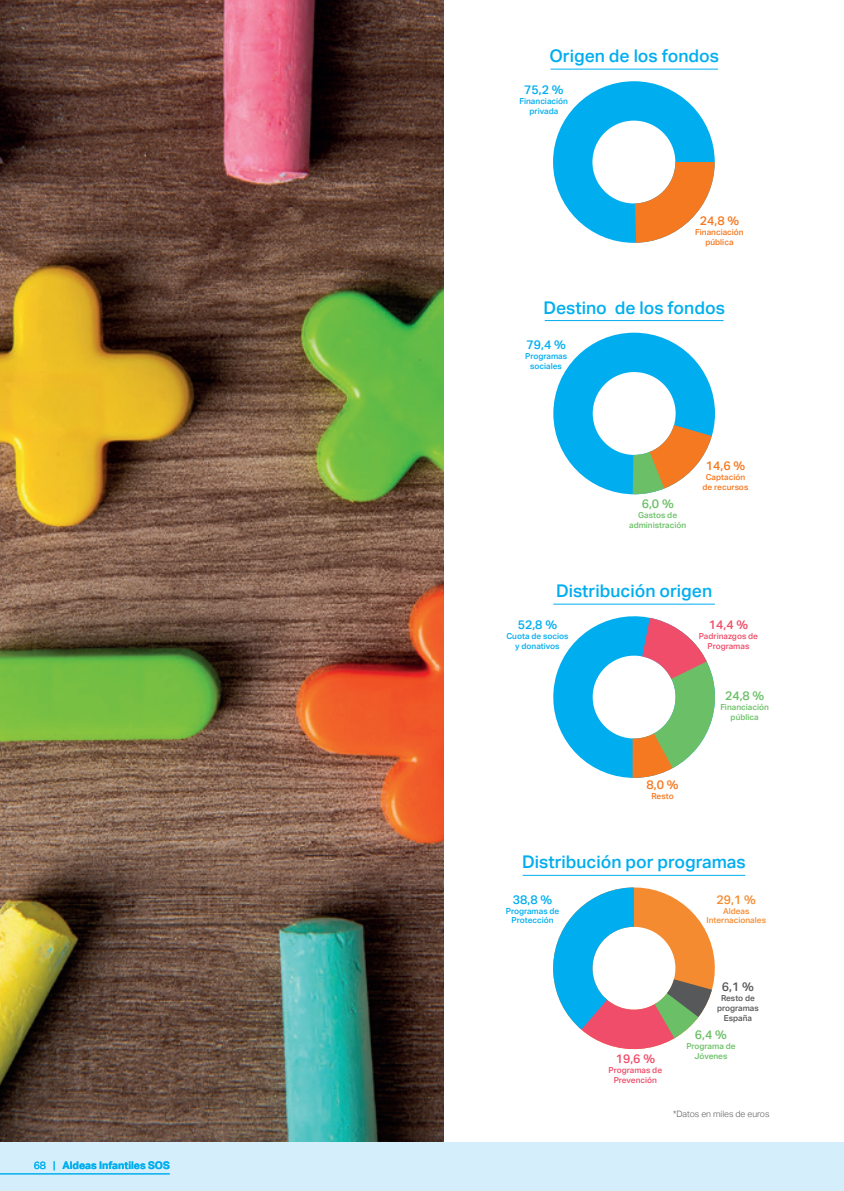
<style>
.page{position:relative;width:844px;height:1191px;background:#fff}
.page>*{position:absolute;margin:0;border:0;box-sizing:border-box;transform-origin:0 0}
.t1{font:500 17.5px "Aktiv Grotesk";color:#00aeef}
.t2{font:500 12.42px "Aktiv Grotesk";color:#00aeef}
.t3{font:500 12.42px "Aktiv Grotesk";color:#f47921}
.t4{font:500 12.42px "Aktiv Grotesk";color:#6bc067}
.t5{font:500 12.42px "Aktiv Grotesk";color:#ef4d69}
.t6{font:500 12.42px "Aktiv Grotesk";color:#f58b30}
.t7{font:500 12.42px "Aktiv Grotesk";color:#57585a}
.t8{font:700 10.5px "Aktiv Grotesk";color:#00aeef}
.t9{font:300 8.75px "Aktiv Grotesk";color:#57585a}
.t10{font:500 8.22px/10px "Aktiv Grotesk";color:#00aeef;text-align:center}
.t11{font:500 8.22px/10px "Aktiv Grotesk";color:#6bc067;text-align:center}
.t12{font:500 8.22px/10px "Aktiv Grotesk";color:#f47921;text-align:center}
.t13{font:500 8.22px/10px "Aktiv Grotesk";color:#ef4d69;text-align:center}
.t14{font:500 8.22px/10px "Aktiv Grotesk";color:#57585a;text-align:center}
.t15{font:500 8.22px/10px "Aktiv Grotesk";color:#f58b30;text-align:center}
.s1{font-weight:400}
</style>
<div class="page">
<div style="left:0;top:0;width:843px;height:1191px;background:#d4effb"></div>
<img style="left:0;top:0;width:444px;height:1141px">
<div style="left:444px;top:0;width:399px;height:1141px;background:#fff"></div>
<hr style="left:0;top:1173px;width:170px;height:1px;background:#00aeef">
<svg style="left:553px;top:81px;width:161px;height:162px"></svg>
<hr style="left:550px;top:69px;width:167px;height:1px;background:#00aeef">
<hr style="left:544px;top:320px;width:179px;height:1px;background:#00aeef">
<svg style="left:553px;top:333px;width:161px;height:161px"></svg>
<hr style="left:522px;top:875px;width:223px;height:1px;background:#00aeef">
<svg style="left:553px;top:887px;width:162px;height:163px"></svg>
<svg style="left:553px;top:616px;width:162px;height:162px"></svg>
<hr style="left:553px;top:603px;width:161px;height:1px;background:#00aeef">
<p class="t8" style="left:34px;top:1159px;width:138px"><span class="s1">68 |</span> Aldeas Infantiles SOS</p>
<h1 class="t1" style="left:549px;top:46px;width:171px">Origen de los fondos</h1>
<h2 class="t2" style="left:524px;top:83px;width:41px">75,2 %</h2>
<p class="t10" style="left:519px;top:96px;width:50px">Financiación privada</p>
<h2 class="t3" style="left:699px;top:213px;width:41px">24,8 %</h2>
<p class="t12" style="left:695px;top:227px;width:50px">Financiación pública</p>
<h1 class="t1" style="left:543px;top:297px;width:183px">Destino de los fondos</h1>
<h2 class="t2" style="left:526px;top:337px;width:41px">79,4 %</h2>
<p class="t10" style="left:525px;top:351px;width:43px">Programas sociales</p>
<h2 class="t4" style="left:641px;top:497px;width:33px">6,0 %</h2>
<p class="t11" style="left:629px;top:510px;width:59px">Gastos de administración</p>
<h2 class="t3" style="left:705px;top:458px;width:41px">14,6 %</h2>
<p class="t12" style="left:702px;top:472px;width:47px">Captación de recursos</p>
<h1 class="t1" style="left:556px;top:581px;width:158px">Distribución origen</h1>
<h2 class="t2" style="left:517px;top:617px;width:41px">52,8 %</h2>
<p class="t10" style="left:506px;top:631px;width:64px">Cuota de socios y donativos</p>
<h2 class="t5" style="left:708px;top:617px;width:41px">14,4 %</h2>
<p class="t13" style="left:698px;top:631px;width:61px">Padrinazgos de<br>Programas</p>
<h2 class="t4" style="left:724px;top:688px;width:41px">24,8 %</h2>
<p class="t11" style="left:720px;top:702px;width:50px">Financiación pública</p>
<h2 class="t3" style="left:646px;top:778px;width:33px">8,0 %</h2>
<p class="t12" style="left:651px;top:791px;width:24px">Resto</p>
<h1 class="t1" style="left:522px;top:852px;width:225px">Distribución por programas</h1>
<h2 class="t2" style="left:513px;top:892px;width:41px">38,8 %</h2>
<p class="t10" style="left:505px;top:905px;width:55px">Programas de<br>Protección</p>
<h2 class="t6" style="left:716px;top:892px;width:41px">29,1 %</h2>
<p class="t15" style="left:706px;top:905px;width:61px">Aldeas<br>Internacionales</p>
<h2 class="t5" style="left:615px;top:1051px;width:41px">19,6 %</h2>
<p class="t13" style="left:608px;top:1065px;width:55px">Programas de<br>Prevención</p>
<h2 class="t7" style="left:721px;top:979px;width:33px">6,1 %</h2>
<p class="t14" style="left:717px;top:993px;width:43px">Resto de programas<br>España</p>
<h2 class="t4" style="left:694px;top:1027px;width:33px">6,4 %</h2>
<p class="t11" style="left:686px;top:1041px;width:51px">Programa de<br>Jóvenes</p>
<p class="t9" style="left:673px;top:1108px;width:98px">*Datos en miles de euros</p>
</div>
